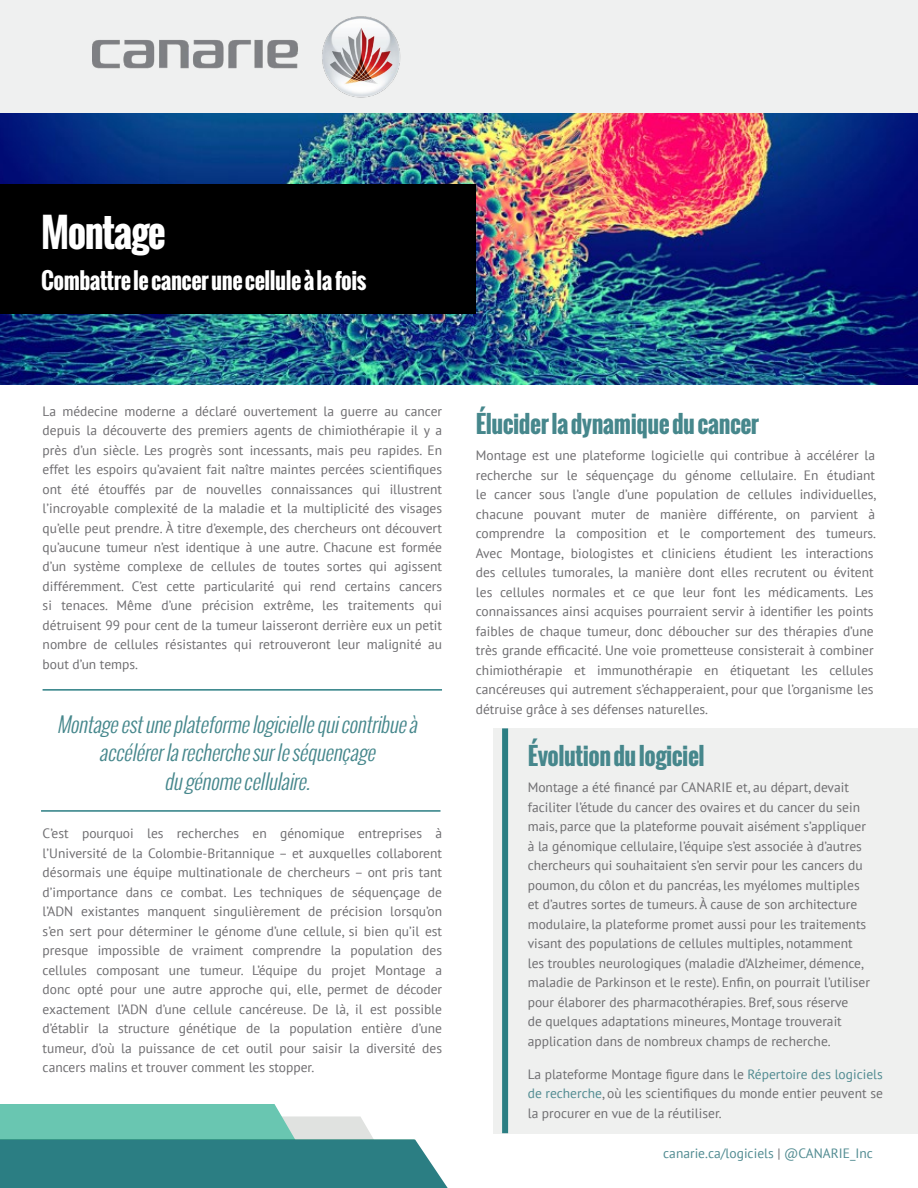
<style>
.page{position:relative;width:918px;height:1188px;background:#fff}
.page>*{position:absolute;margin:0;border:0;box-sizing:border-box;transform-origin:0 0}
.t1{font:700 39px "Oswald";letter-spacing:-.035em;color:#fff}
.t2{font:700 24px "Oswald";letter-spacing:-.02em;color:#46878c}
.t3{font:700 22.5px "Oswald";letter-spacing:-.02em;color:#fff}
.t4{font:italic 300 21px/28.5px "Oswald";color:#46878c;text-align:center}
.t5{font:13.5px/19.5px "PT Sans";color:#6e6d70;text-align:justify}
.t6{font:13.5px "PT Sans";color:#518b91}
.s1{color:#518b91}
.s2{color:#6e6d70}
</style>
<div class="page">
<div style="left:0;top:0;width:36px;height:114px;background:#eff0f0"></div>
<div style="left:36px;top:0;width:397px;height:114px;background:#eff0f0"></div>
<div style="left:411px;top:0;width:507px;height:114px;background:#eff0f0"></div>
<img style="left:0;top:114px;width:918px;height:270px">
<div style="left:0;top:184px;width:476px;height:130px;background:#000"></div>
<hr style="left:43px;top:689px;width:399px;height:2px;background:#2b7e83">
<hr style="left:41px;top:810px;width:400px;height:2px;background:#2b7e83">
<img style="left:92px;top:16px;width:309px;height:82px">
<svg style="left:0;top:1104px;width:494px;height:84px"></svg>
<div style="left:494px;top:728px;width:424px;height:406px;background:#eff0ef"></div>
<div style="left:502px;top:728px;width:6px;height:405px;background:#2b7e83"></div>
<h1 class="t1" style="left:41px;top:204px;width:126px">Montage</h1>
<h3 class="t3" style="left:41px;top:263px;width:327px">Combattre le cancer une cellule à la fois</h3>
<p class="t5" style="left:43px;top:401px;width:401px">La médecine moderne a déclaré ouvertement la guerre au cancer depuis la découverte des premiers agents de chimiothérapie il y a près d’un siècle. Les progrès sont incessants, mais peu rapides. En effet les espoirs qu’avaient fait naître maintes percées scientifiques ont été étouffés par de nouvelles connaissances qui illustrent l’incroyable complexité de la maladie et la multiplicité des visages qu’elle peut prendre. À titre d’exemple, des chercheurs ont découvert qu’aucune tumeur n’est identique à une autre. Chacune est formée d’un système complexe de cellules de toutes sortes qui agissent différemment. C’est cette particularité qui rend certains cancers si tenaces. Même d’une précision extrême, les traitements qui détruisent 99 pour cent de la tumeur laisseront derrière eux un petit nombre de cellules résistantes qui retrouveront leur malignité au bout d’un temps.</p>
<h3 class="t4" style="left:57px;top:710px;width:368px">Montageestuneplateformelogiciellequicontribueà accélérerlarecherchesurleséquençage dugénomecellulaire.</h3>
<p class="t5" style="left:43px;top:824px;width:401px">C’est pourquoi les recherches en génomique entreprises à l’Université de la Colombie-Britannique – et auxquelles collaborent désormais une équipe multinationale de chercheurs – ont pris tant d’importance dans ce combat. Les techniques de séquençage de l’ADN existantes manquent singulièrement de précision lorsqu’on s’en sert pour déterminer le génome d’une cellule, si bien qu’il est presque impossible de vraiment comprendre la population des cellules composant une tumeur. L’équipe du projet Montage a donc opté pour une autre approche qui, elle, permet de décoder exactement l’ADN d’une cellule cancéreuse. De là, il est possible d’établir la structure génétique de la population entière d’une tumeur, d’où la puissance de cet outil pour saisir la diversité des cancers malins et trouver comment les stopper.</p>
<h2 class="t2" style="left:476px;top:406px;width:285px">Élucider la dynamique du cancer</h2>
<p class="t5" style="left:476px;top:446px;width:402px;text-align:left">Montage est une plateforme logicielle qui contribue à accélérer la recherche sur le séquençage du génome cellulaire. En étudiant le cancer sous l’angle d’une population de cellules individuelles, chacune pouvant muter de manière différente, on parvient à comprendre la composition et le comportement des tumeurs.<br>Avec Montage, biologistes et cliniciens étudient les interactions des cellules tumorales, la manière dont elles recrutent ou évitent les cellules normales et ce que leur font les médicaments. Les connaissances ainsi acquises pourraient servir à identifier les points faibles de chaque tumeur, donc déboucher sur des thérapies d’une très grande efficacité. Une voie prometteuse consisterait à combiner chimiothérapie et immunothérapie en étiquetant les cellules cancéreuses qui autrement s’échapperaient, pour que l’organisme les détruise grâce à ses défenses naturelles.</p>
<h2 class="t2" style="left:528px;top:738px;width:179px">Évolution du logiciel</h2>
<p class="t5" style="left:528px;top:777px;width:344px;text-align:left">Montage a été financé par CANARIE et, au départ, devait faciliter l’étude du cancer des ovaires et du cancer du sein mais, parce que la plateforme pouvait aisément s’appliquer à la génomique cellulaire, l’équipe s’est associée à d’autres chercheurs qui souhaitaient s’en servir pour les cancers du poumon, du côlon et du pancréas, les myélomes multiples et d’autres sortes de tumeurs. À cause de son architecture modulaire, la plateforme promet aussi pour les traitements visant des populations de cellules multiples, notamment les troubles neurologiques (maladie d’Alzheimer, démence, maladie de Parkinson et le reste). Enfin, on pourrait l’utiliser pour élaborer des pharmacothérapies. Bref, sous réserve<br>de quelques adaptations mineures, Montage trouverait application dans de nombreux champs de recherche.</p>
<p class="t5" style="left:528px;top:1064px;width:357px">La plateforme Montage figure dans le <span class="s1">Répertoire des logiciels de recherche</span>, où les scientifiques du monde entier peuvent se la procurer en vue de la réutiliser.</p>
<p class="t6" style="left:663px;top:1145px;width:211px">canarie.ca/logiciels <span class="s2">|</span> @CANARIE_Inc</p>
</div>
